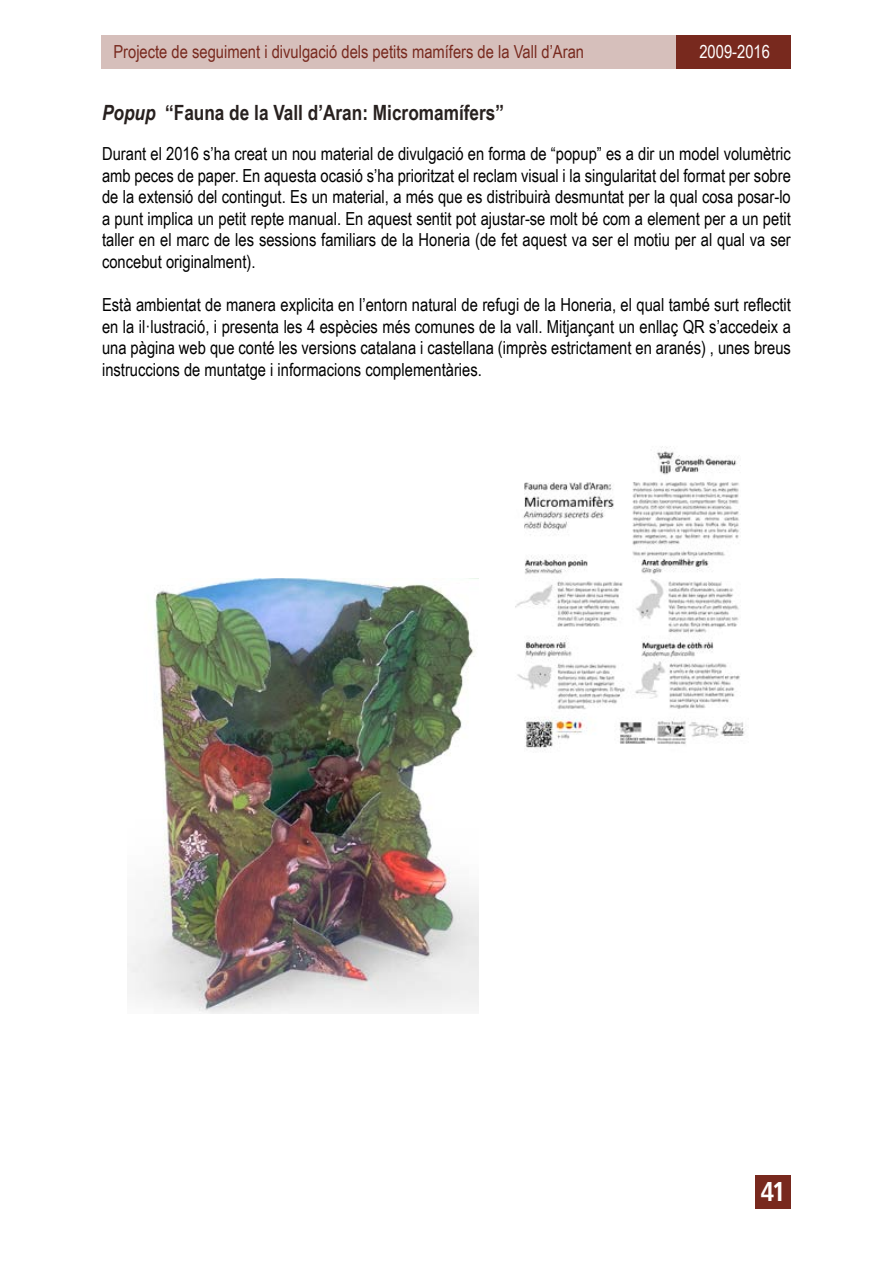
<style>
.page{position:relative;width:893px;height:1263px;background:#fff}
.page>*{position:absolute;margin:0;border:0;box-sizing:border-box;transform-origin:0 0}
.t1{font:700 condensed 27px "Frutiger 67";color:#fff}
.t2{font:700 21px "Arial Narrow";color:#28211f}
.t3{font:18px/21.6px "Arial Narrow";color:#000;text-align:justify}
.t4{font:18px "Arial Narrow";color:#78291e}
.t5{font:18px "Arial Narrow";color:#fff}
.s1{font-style:italic}
</style>
<div class="page">
<div style="left:101px;top:35px;width:624px;height:34px;background:#d6bfbb"></div>
<div style="left:677px;top:35px;width:114px;height:34px;background:#78291e"></div>
<div style="left:755px;top:1175px;width:36px;height:34px;background:#78291e"></div>
<img style="left:128px;top:578px;width:351px;height:435px">
<img style="left:515px;top:446px;width:230px;height:304px">
<p class="t4" style="left:113px;top:38px;width:472px">Projecte de seguiment i divulgació dels petits mamífers de la Vall d’Aran</p>
<p class="t5" style="left:699px;top:38px;width:72px">2009-2016</p>
<p class="t2" style="left:102px;top:97px;width:403px"><span class="s1">Popup</span> “Fauna de la Vall d’Aran: Micromamífers”</p>
<p class="t3" style="left:102px;top:142px;width:690px">Durant el 2016 s’ha creat un nou material de divulgació en forma de “popup” es a dir un model volumètric amb peces de paper. En aquesta ocasió s’ha prioritzat el reclam visual i la singularitat del format per sobre de la extensió del contingut. Es un material, a més que es distribuirà desmuntat per la qual cosa posar-lo a punt implica un petit repte manual. En aquest sentit pot ajustar-se molt bé com a element per a un petit taller en el marc de les sessions familiars de la Honeria (de fet aquest va ser el motiu per al qual va ser concebut originalment).</p>
<p class="t3" style="left:102px;top:293px;width:690px">Està ambientat de manera explicita en l’entorn natural de refugi de la Honeria, el qual també surt reflectit en la il·lustració, i presenta les 4 espècies més comunes de la vall. Mitjançant un enllaç QR s’accedeix a una pàgina web que conté les versions catalana i castellana (imprès estrictament en aranés) , unes breus instruccions de muntatge i informacions complementàries.</p>
<h1 class="t1" style="left:760px;top:1176px;width:27px">41</h1>
</div>
